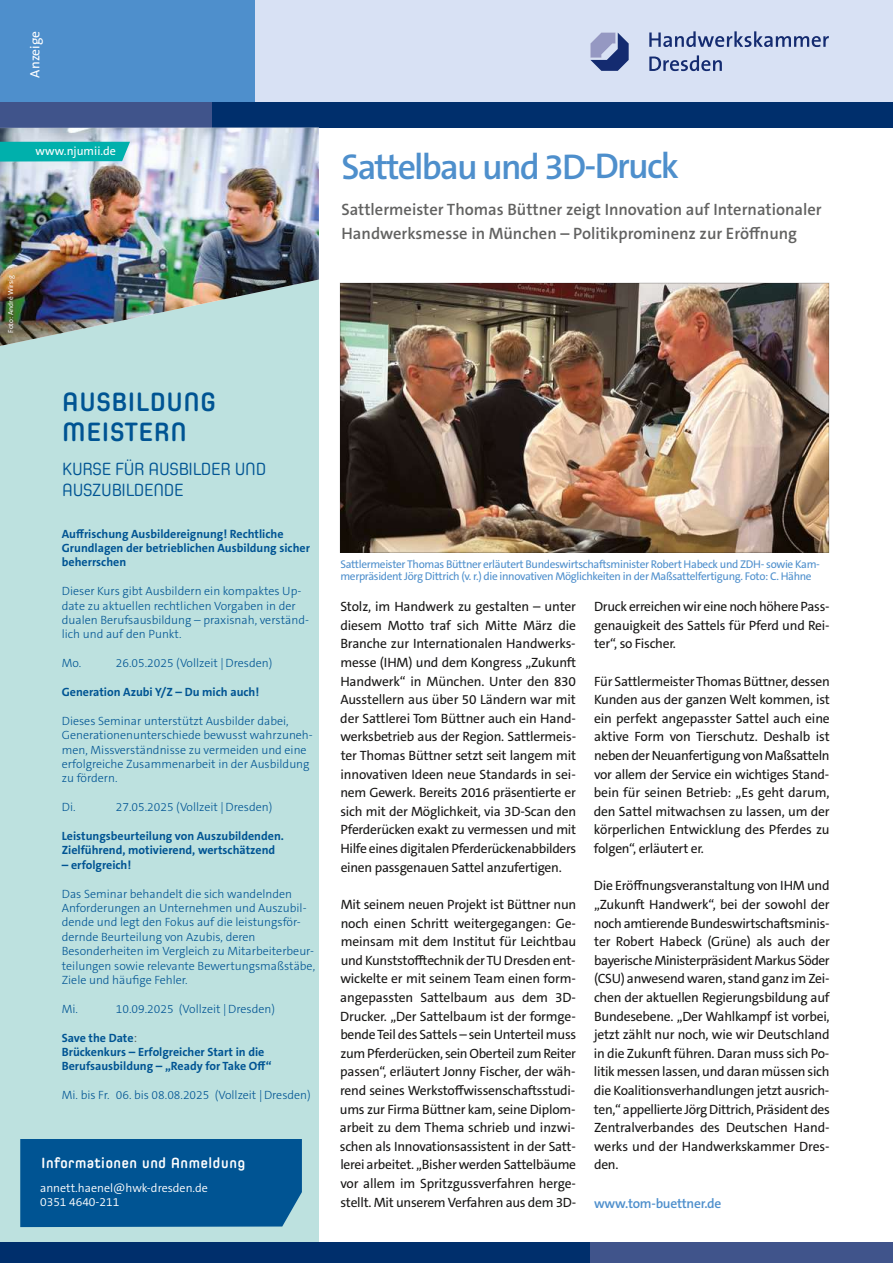
<style>
.page{position:relative;width:893px;height:1263px;background:#fff}
.page>*{position:absolute;margin:0;border:0;box-sizing:border-box;transform-origin:0 0}
.t1{font:600 36px "The Sans C5";letter-spacing:-.05em;color:#4e8fcc}
.t2{font:700 27px/30px "Spoon";color:#005493}
.t3{font:18px/21px "Spoon";color:#005493}
.t4{font:600 16.5px/24px "The Sans C5";color:#626261}
.t5{font:700 15px "Spoon";color:#fff}
.t6{font:13.5px/18.6px "The Sans C5";letter-spacing:-.02em;color:#181716;text-align:justify}
.t7{font:600 13.5px "The Sans C5";letter-spacing:-.02em;color:#4e8fcc}
.t8{font:13.5px "The Sans";color:#fff}
.t9{font:300 12px/14.4px "The Sans C5";color:#005493}
.t10{font:700 12px/14.4px "The Sans C5";color:#005493}
.t11{font:300 12px/14.4px "The Sans C5";color:#fff}
.t12{font:12px "The Sans C5";color:#fff}
.t13{font:11.25px/11.7px "The Sans C5";letter-spacing:-.03em;color:#4e8fcc}
.t14{font:7.2px "The Sans C5";color:#fff}
.s1{font-weight:300;font-size:13.5px;color:#626261}
</style>
<div class="page">
<div style="left:0;top:128px;width:319px;height:1135px;background:#bde1df"></div>
<div style="left:0;top:0;width:339px;height:121px;background:#4e8fcc"></div>
<div style="left:256px;top:0;width:637px;height:117px;background:#d8e1f4"></div>
<svg style="left:649px;top:31px;width:180px;height:16px"></svg>
<svg style="left:649px;top:55px;width:73px;height:16px"></svg>
<svg style="left:590px;top:33px;width:39px;height:38px"></svg>
<div style="left:0;top:102px;width:256px;height:26px;background:#40548b"></div>
<div style="left:212px;top:102px;width:681px;height:26px;background:#002f6c"></div>
<div style="left:20px;top:1139px;width:282px;height:88px;background:#005493"></div>
<img style="left:342px;top:285px;width:485px;height:266px">
<div style="left:340px;top:283px;width:489px;height:270px;border:1px solid #181716"></div>
<div style="left:0;top:1242px;width:648px;height:21px;background:#002f6c"></div>
<div style="left:590px;top:1242px;width:303px;height:21px;background:#40548b"></div>
<img style="left:0;top:128px;width:319px;height:218px">
<svg style="left:0;top:142px;width:163px;height:30px;background:#6dc7c9"></svg>
<p class="t8" style="left:24px;top:78px;width:48px;rotate:-90deg">Anzeige</p>
<p class="t12" style="left:36px;top:143px;width:82px">www.njumii.de</p>
<p class="t14" style="left:6px;top:333px;width:59px;rotate:-90deg">Foto: André Wirsig</p>
<h2 class="t2" style="left:62px;top:387px;width:156px">AUSBILDUNG<br>MEISTERN</h2>
<h3 class="t3" style="left:62px;top:458px;width:206px">KURSE FÜR AUSBILDER UND<br>AUSZUBILDENDE</h3>
<p class="t10" style="left:62px;top:526px;width:250px">Auffrischung Ausbildereignung! Rechtliche<br>Grundlagen der betrieblichen Ausbildung sicher beherrschen</p>
<p class="t9" style="left:62px;top:584px;width:249px">Dieser Kurs gibt Ausbildern ein kompaktes Up&shy;date zu aktuellen rechtlichen Vorgaben in der dualen Berufsausbildung – praxisnah, verständ&shy;lich und auf den Punkt.</p>
<p class="t9" style="left:62px;top:656px;width:21px">Mo.</p>
<p class="t9" style="left:116px;top:656px;width:158px">26.05.2025 (Vollzeit |Dresden)</p>
<p class="t10" style="left:62px;top:685px;width:199px">Generation Azubi Y/Z – Du mich auch!</p>
<p class="t9" style="left:62px;top:714px;width:253px">Dieses Seminar unterstützt Ausbilder dabei, Generationenunterschiede bewusst wahrzuneh&shy;men, Missverständnisse zu vermeiden und eine erfolgreiche Zusammenarbeit in der Ausbildung zu fördern.</p>
<p class="t9" style="left:62px;top:800px;width:15px">Di.</p>
<p class="t9" style="left:116px;top:800px;width:158px">27.05.2025 (Vollzeit |Dresden)</p>
<p class="t10" style="left:62px;top:829px;width:224px">Leistungsbeurteilung von Auszubildenden.<br>Zielführend, motivierend, wertschätzend</p>
<p class="t10" style="left:62px;top:857px;width:71px">– erfolgreich!</p>
<p class="t9" style="left:62px;top:886px;width:255px">Das Seminar behandelt die sich wandelnden Anforderungen an Unternehmen und Auszubil&shy;dende und legt den Fokus auf die leistungsför&shy;dernde Beurteilung von Azubis, deren Besonderheiten im Vergleich zu Mitarbeiterbeur&shy;teilungen sowie relevante Bewertungsmaßstäbe, Ziele und häufige Fehler.</p>
<p class="t9" style="left:62px;top:1002px;width:18px">Mi.</p>
<p class="t9" style="left:116px;top:1002px;width:161px">10.09.2025 (Vollzeit |Dresden)</p>
<p class="t10" style="left:62px;top:1030px;width:211px">Save the Date<span class="s1">:<br></span>Brückenkurs – Erfolgreicher Start in die<br>Berufsausbildung – „Ready for Take Off“</p>
<p class="t9" style="left:62px;top:1088px;width:251px">Mi. bis Fr. 06. bis 08.08.2025 (Vollzeit |Dresden)</p>
<p class="t5" style="left:41px;top:1154px;width:206px">Informationen und Anmeldung</p>
<p class="t11" style="left:40px;top:1181px;width:169px">annett.haenel@hwk-dresden.de<br>0351 4640-211</p>
<h1 class="t1" style="left:341px;top:143px;width:339px">Sattelbau und 3D-Druck</h1>
<p class="t4" style="left:341px;top:198px;width:482px">Sattlermeister Thomas Büttner zeigt Innovation auf Internationaler<br>Handwerksmesse in München – Politikprominenz zur Eröffnung</p>
<p class="t13" style="left:340px;top:558px;width:481px">Sattlermeister Thomas Büttner erläutert Bundeswirtschaftsminister Robert Habeck und ZDH- sowie Kam&shy;merpräsident Jörg Dittrich (v. r.) die innovativen Möglichkeiten in der Maßsattelfertigung. Foto: C. Hähne</p>
<p class="t6" style="left:340px;top:597px;width:238px">Stolz, im Handwerk zu gestalten – unter diesem Motto traf sich Mitte März die Branche zur Internationalen Handwerks&shy;messe (IHM) und dem Kongress „Zukunft Handwerk“ in München. Unter den 830<br>Ausstellern aus über 50 Ländern war mit der Sattlerei Tom Büttner auch ein Hand&shy;werksbetrieb aus der Region. Sattlermeis&shy;ter Thomas Büttner setzt seit langem mit innovativen Ideen neue Standards in sei&shy;nem Gewerk. Bereits 2016 präsentierte er sich mit der Möglichkeit, via 3D-Scan den Pferderücken exakt zu vermessen und mit Hilfe eines digitalen Pferderückenabbilders einen passgenauen Sattel anzufertigen.</p>
<p class="t6" style="left:340px;top:895px;width:238px">Mit seinem neuen Projekt ist Büttner nun noch einen Schritt weitergegangen: Ge&shy;meinsam mit dem Institut für Leichtbau und Kunststofftechnik derTUDresden ent&shy;wickelte er mit seinem Team einen form&shy;angepassten Sattelbaum aus dem 3D-Drucker. „Der Sattelbaum ist der formge&shy;bendeTeil des Sattels – sein Unterteil muss zum Pferderücken, sein Oberteil zum Reiter passen“, erläutert Jonny Fischer, der wäh&shy;rend seines Werkstoffwissenschaftsstudi&shy;ums zur Firma Büttner kam, seine Diplom&shy;arbeit zu dem Thema schrieb und inzwi&shy;schen als Innovationsassistent in der Satt&shy;lerei arbeitet. „Bisher werden Sattelbäume vor allem im Spritzgussverfahren herge&shy;stellt. Mit unserem Verfahren aus dem 3D-</p>
<p class="t6" style="left:594px;top:597px;width:237px">Druck erreichen wir eine noch höhere Pass&shy;genauigkeit des Sattels für Pferd und Rei&shy;ter“, so Fischer.</p>
<p class="t6" style="left:594px;top:672px;width:237px">Für SattlermeisterThomas Büttner, dessen Kunden aus der ganzen Welt kommen, ist ein perfekt angepasster Sattel auch eine aktive Form von Tierschutz. Deshalb ist neben der Neuanfertigung von Maßsatteln vor allem der Service ein wichtiges Stand&shy;bein für seinen Betrieb: „Es geht darum, den Sattel mitwachsen zu lassen, um der körperlichen Entwicklung des Pferdes zu folgen“, erläutert er.</p>
<p class="t6" style="left:594px;top:876px;width:237px">Die Eröffnungsveranstaltung von IHM und „Zukunft Handwerk“, bei der sowohl der noch amtierende Bundeswirtschaftsminis&shy;ter Robert Habeck (Grüne) als auch der bayerische Ministerpräsident Markus Söder (CSU) anwesend waren, stand ganz im Zei&shy;chen der aktuellen Regierungsbildung auf Bundesebene. „Der Wahlkampf ist vorbei, jetzt zählt nur noch, wie wir Deutschland in die Zukunft führen. Daran muss sich Po&shy;litik messen lassen, und daran müssen sich die Koalitionsverhandlungen jetzt ausrich&shy;ten,“ appellierte Jörg Dittrich, Präsident des Zentralverbandes des Deutschen Hand&shy;werks und der Handwerkskammer Dres&shy;den.</p>
<p class="t7" style="left:594px;top:1194px;width:129px">www.tom-buettner.de</p>
</div>
